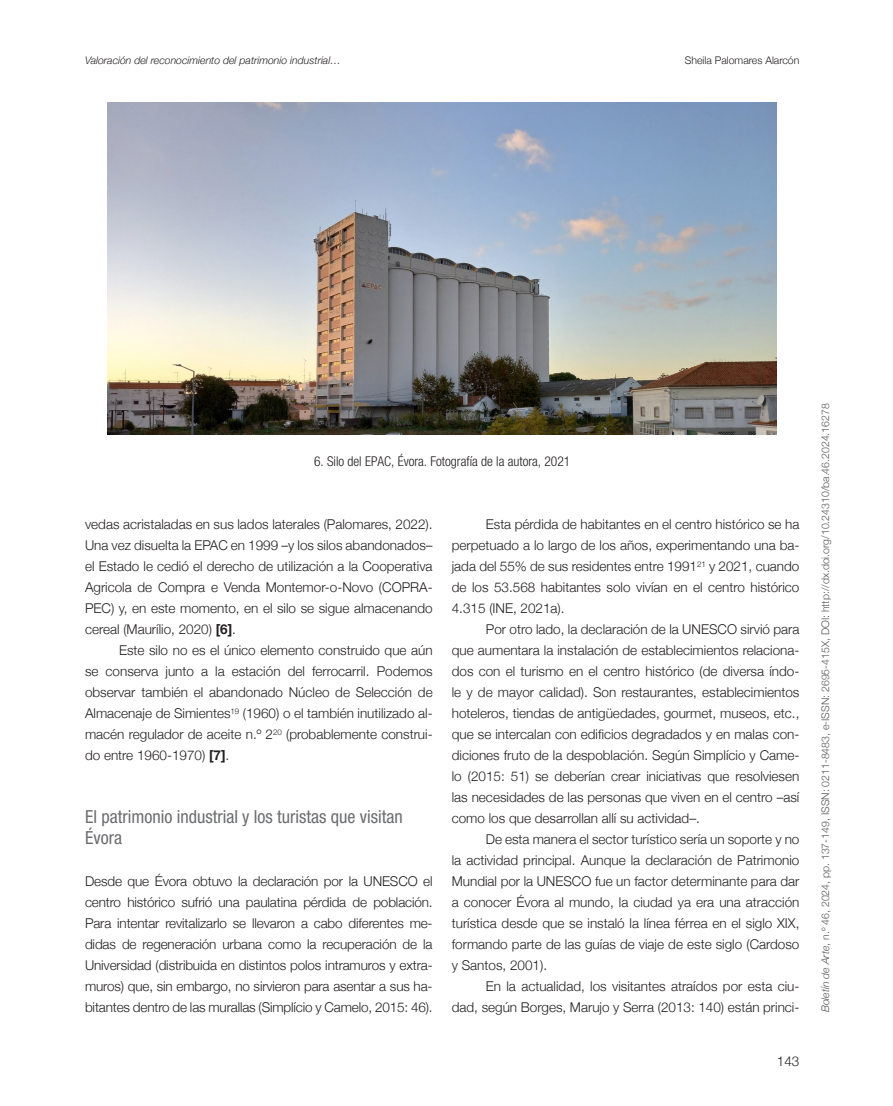
<style>
.page{position:relative;width:893px;height:1106px;background:#fff}
.page>*{position:absolute;margin:0;border:0;box-sizing:border-box;transform-origin:0 0}
.t1{font:18px/21px "Helvetica Neue LT 57 Cn";color:#6c6d70}
.t2{font:300 13.5px/21px "Helvetica Neue";color:#231f20;text-align:justify}
.t3{font:13.5px "Helvetica Neue LT 47 Lt Cn";color:#231f20}
.t4{font:300 10.5px "Helvetica Neue";color:#57585a}
.t5{font:italic 300 10.5px "Helvetica Neue";color:#231f20}
.t6{font:300 10.5px "Helvetica Neue";color:#231f20}
.s1{font-weight:700}
.s2{font-style:italic}
</style>
<div class="page">
<img style="left:108px;top:102px;width:669px;height:333px">
<p class="t5" style="left:85px;top:52px;width:257px">Valoración del reconocimiento del patrimonio industrial…</p>
<p class="t6" style="left:685px;top:52px;width:116px">Sheila Palomares Alarcón</p>
<p class="t3" style="left:314px;top:454px;width:258px">6. Silo del EPAC, Évora. Fotografía de la autora, 2021</p>
<p class="t2" style="left:85px;top:513px;width:349px">vedas acristaladas en sus lados laterales (Palomares, 2022).<br>Una vez disuelta la EPAC en 1999 –y los silos abandonados– el Estado le cedió el derecho de utilización a la Cooperativa Agricola de Compra e Venda Montemor-o-Novo (COPRA-PEC) y, en este momento, en el silo se sigue almacenando cereal (Maurílio, 2020) <span class="s1">[6]</span>.</p>
<p class="t2" style="left:85px;top:639px;width:349px;text-indent:34px">Este silo no es el único elemento construido que aún se conserva junto a la estación del ferrocarril. Podemos observar también el abandonado Núcleo de Selección de Almacenaje de Simientes<sup>19</sup> (1960) o el también inutilizado al&shy;macén regulador de aceite n.º 2<sup>20</sup> (probablemente construi&shy;do entre 1960-1970) <span class="s1">[7]</span>.</p>
<h1 class="t1" style="left:85px;top:806px;width:319px">El patrimonio industrial y los turistas que visitan<br>Évora</h1>
<p class="t2" style="left:85px;top:870px;width:349px">Desde que Évora obtuvo la declaración por la UNESCO el centro histórico sufrió una paulatina pérdida de población.<br>Para intentar revitalizarlo se llevaron a cabo diferentes me&shy;didas de regeneración urbana como la recuperación de la Universidad (distribuida en distintos polos intramuros y extra&shy;muros) que, sin embargo, no sirvieron para asentar a sus ha&shy;bitantes dentro de las murallas (Simplício y Camelo, 2015: 46).</p>
<p class="t2" style="left:452px;top:513px;width:349px;text-indent:34px">Esta pérdida de habitantes en el centro histórico se ha perpetuado a lo largo de los años, experimentando una ba&shy;jada del 55% de sus residentes entre 1991<sup>21</sup> y 2021, cuando de los 53.568 habitantes solo vivían en el centro histórico 4.315 (INE, 2021a).</p>
<p class="t2" style="left:452px;top:618px;width:349px;text-indent:34px">Por otro lado, la declaración de la UNESCO sirvió para que aumentara la instalación de establecimientos relaciona&shy;dos con el turismo en el centro histórico (de diversa índo&shy;le y de mayor calidad). Son restaurantes, establecimientos hoteleros, tiendas de antigüedades, gourmet, museos, etc., que se intercalan con edificios degradados y en malas con&shy;diciones fruto de la despoblación. Según Simplício y Came&shy;lo (2015: 51) se deberían crear iniciativas que resolviesen las necesidades de las personas que viven en el centro –así como los que desarrollan allí su actividad–.</p>
<p class="t2" style="left:452px;top:828px;width:349px;text-indent:34px">De esta manera el sector turístico sería un soporte y no la actividad principal. Aunque la declaración de Patrimonio Mundial por la UNESCO fue un factor determinante para dar a conocer Évora al mundo, la ciudad ya era una atracción turística desde que se instaló la línea férrea en el siglo XIX, formando parte de las guías de viaje de este siglo (Cardoso y Santos, 2001).</p>
<p class="t2" style="left:452px;top:975px;width:349px;text-align:right">En la actualidad, los visitantes atraídos por esta ciu-<br>dad, según Borges, Marujo y Serra (2013: 140) están princi-</p>
<p class="t2" style="left:777px;top:1049px;width:24px">143</p>
<p class="t4" style="left:817px;top:1012px;width:610px;rotate:-90deg"><span class="s2">Boletín de Arte</span>, n.º 46, 2024, pp. 137-149, ISSN: 0211-8483, e-ISSN: 2695-415X, DOI: http://dx.doi.org/10.24310/ba.46.2024.16278</p>
</div>
